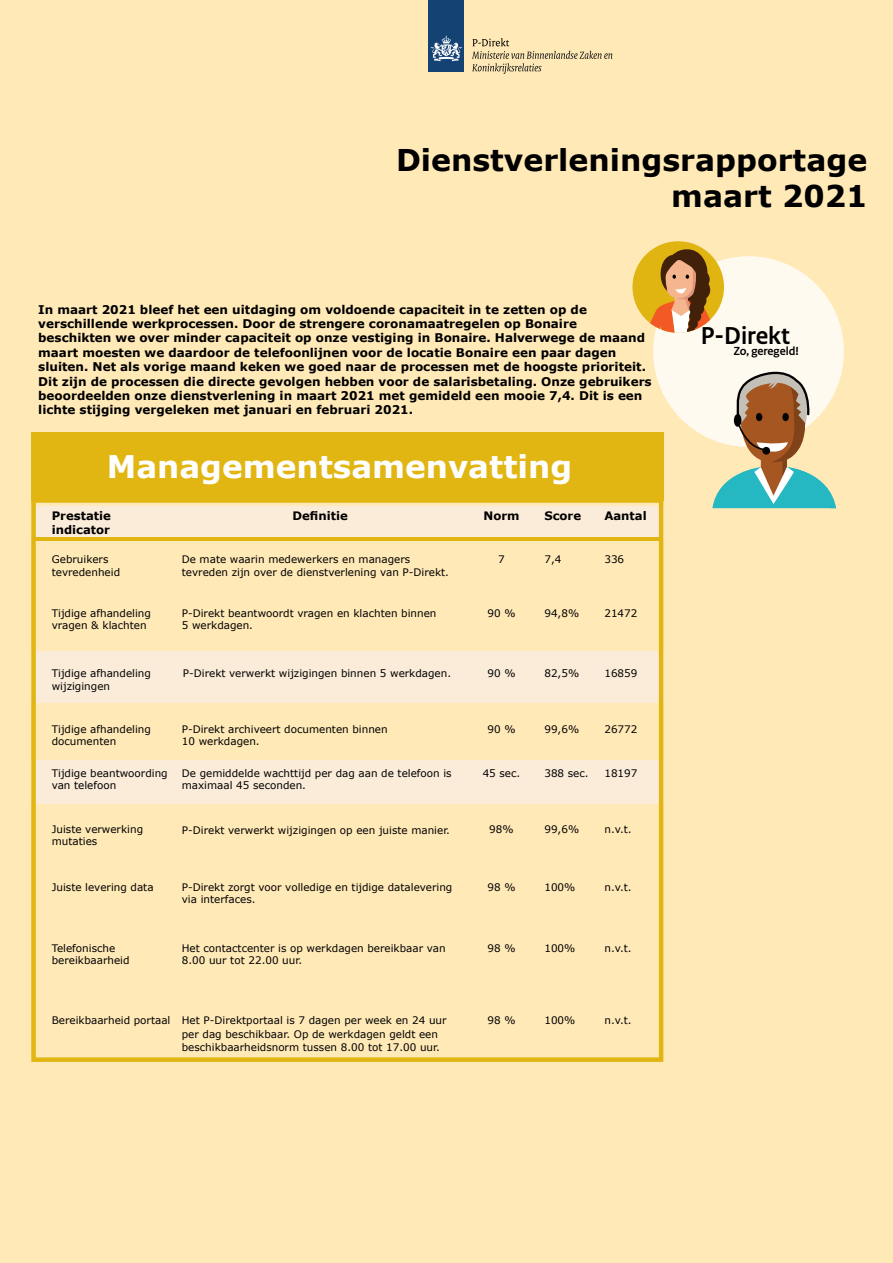
<style>
.page{position:relative;width:893px;height:1263px;background:#ffe9b7}
.page>*{position:absolute;margin:0;border:0;box-sizing:border-box;transform-origin:0 0}
.t1{font:700 31.2px "Verdana";color:#fff}
.t2{font:700 30px/36px "Verdana";color:#000;text-align:right}
.t3{font:700 25.8px "Rijksoverheid Sans Heading";color:#000}
.t4{font:700 12.3px "Rijksoverheid Sans Heading";color:#000}
.t5{font:700 12px/14.4px "Verdana";color:#000}
.t6{font:700 11.7px/14px "Verdana";color:#000}
.t7{font:10.35px/12.5px "Verdana";color:#000}
</style>
<div class="page">
<div style="left:653px;top:256px;width:191px;height:191px;background:#fffaef;border-radius:50%"></div>
<div style="left:428px;top:0;width:36px;height:71px;background:#144273"></div>
<svg style="left:431px;top:36px;width:31px;height:26px"></svg>
<svg style="left:472px;top:38px;width:140px;height:36px"></svg>
<div style="left:31px;top:432px;width:632px;height:68px;background:#e1b612"></div>
<div style="left:31px;top:506px;width:632px;height:31px;background:#fbebd9"></div>
<div style="left:31px;top:652px;width:632px;height:51px;background:#fbebd9"></div>
<div style="left:31px;top:760px;width:632px;height:44px;background:#fbebd9"></div>
<svg style="left:712px;top:371px;width:124px;height:137px"></svg>
<div style="left:31px;top:498px;width:632px;height:564px;border:4px solid #e1b612"></div>
<hr style="left:36px;top:537px;width:627px;height:4px;background:#e1b612">
<svg style="left:634px;top:243px;width:88px;height:90px"></svg>
<h2 class="t2" style="left:396px;top:141px;width:473px">Dienstverleningsrapportage maart 2021</h2>
<p class="t5" style="left:38px;top:302px;width:615px">In maart 2021 bleef het een uitdaging om voldoende capaciteit in te zetten op de verschillende werkprocessen. Door de strengere coronamaatregelen op Bonaire beschikten we over minder capaciteit op onze vestiging in Bonaire. Halverwege de maand maart moesten we daardoor de telefoonlijnen voor de locatie Bonaire een paar dagen sluiten. Net als vorige maand keken we goed naar de processen met de hoogste prioriteit.<br>Dit zijn de processen die directe gevolgen hebben voor de salarisbetaling. Onze gebruikers beoordeelden onze dienstverlening in maart 2021 met gemideld een mooie 7,4. Dit is een lichte stijging vergeleken met januari en februari 2021.</p>
<h1 class="t1" style="left:107px;top:444px;width:467px">Managementsamenvatting</h1>
<p class="t6" style="left:52px;top:509px;width:61px">Prestatie indicator</p>
<p class="t6" style="left:292px;top:509px;width:57px">Definitie</p>
<p class="t6" style="left:483px;top:509px;width:38px">Norm</p>
<p class="t6" style="left:544px;top:509px;width:38px">Score</p>
<p class="t6" style="left:604px;top:509px;width:44px">Aantal</p>
<p class="t7" style="left:52px;top:553px;width:70px">Gebruikers tevredenheid</p>
<p class="t7" style="left:182px;top:553px;width:269px">De mate waarin medewerkers en managers tevreden zijn over de dienstverlening van P-Direkt.</p>
<p class="t7" style="left:498px;top:553px;width:8px">7</p>
<p class="t7" style="left:544px;top:553px;width:18px">7,4</p>
<p class="t7" style="left:604px;top:553px;width:21px">336</p>
<p class="t7" style="left:52px;top:607px;width:101px">Tijdige afhandeling vragen &amp; klachten</p>
<p class="t7" style="left:182px;top:607px;width:256px">P-Direkt beantwoordt vragen en klachten binnen<br>5 werkdagen.</p>
<p class="t7" style="left:487px;top:607px;width:30px">90 %</p>
<p class="t7" style="left:544px;top:607px;width:36px">94,8%</p>
<p class="t7" style="left:604px;top:607px;width:35px">21472</p>
<p class="t7" style="left:52px;top:667px;width:101px">Tijdige afhandeling wijzigingen</p>
<p class="t7" style="left:183px;top:667px;width:270px">P-Direkt verwerkt wijzigingen binnen 5 werkdagen.</p>
<p class="t7" style="left:487px;top:667px;width:30px">90 %</p>
<p class="t7" style="left:544px;top:667px;width:36px">82,5%</p>
<p class="t7" style="left:604px;top:667px;width:35px">16859</p>
<p class="t7" style="left:52px;top:722px;width:101px">Tijdige afhandeling documenten</p>
<p class="t7" style="left:182px;top:722px;width:207px">P-Direkt archiveert documenten binnen<br>10 werkdagen.</p>
<p class="t7" style="left:487px;top:722px;width:30px">90 %</p>
<p class="t7" style="left:544px;top:722px;width:36px">99,6%</p>
<p class="t7" style="left:604px;top:722px;width:35px">26772</p>
<p class="t7" style="left:52px;top:767px;width:117px">Tijdige beantwoording van telefoon</p>
<p class="t7" style="left:182px;top:767px;width:271px">De gemiddelde wachttijd per dag aan de telefoon is maximaal 45 seconden.</p>
<p class="t7" style="left:483px;top:767px;width:39px">45 sec.</p>
<p class="t7" style="left:544px;top:767px;width:46px">388 sec.</p>
<p class="t7" style="left:604px;top:767px;width:35px">18197</p>
<p class="t7" style="left:52px;top:822px;width:93px">Juiste verwerking mutaties</p>
<p class="t7" style="left:182px;top:823px;width:270px">P-Direkt verwerkt wijzigingen op een juiste manier.</p>
<p class="t7" style="left:489px;top:822px;width:26px">98%</p>
<p class="t7" style="left:544px;top:822px;width:36px">99,6%</p>
<p class="t7" style="left:604px;top:822px;width:29px">n.v.t.</p>
<p class="t7" style="left:52px;top:881px;width:103px">Juiste levering data</p>
<p class="t7" style="left:182px;top:881px;width:272px">P-Direkt zorgt voor volledige en tijdige datalevering via interfaces.</p>
<p class="t7" style="left:487px;top:881px;width:30px">98 %</p>
<p class="t7" style="left:544px;top:881px;width:32px">100%</p>
<p class="t7" style="left:604px;top:881px;width:29px">n.v.t.</p>
<p class="t7" style="left:52px;top:941px;width:79px">Telefonische bereikbaarheid</p>
<p class="t7" style="left:182px;top:942px;width:265px">Het contactcenter is op werkdagen bereikbaar van<br>8.00 uur tot 22.00 uur.</p>
<p class="t7" style="left:487px;top:942px;width:30px">98 %</p>
<p class="t7" style="left:544px;top:942px;width:32px">100%</p>
<p class="t7" style="left:604px;top:942px;width:29px">n.v.t.</p>
<p class="t7" style="left:182px;top:1012px;width:266px;line-height:14.5px;text-indent:-130px">Bereikbaarheid portaal Het P-Direktportaal is 7 dagen per week en 24 uur per dag beschikbaar. Op de werkdagen geldt een</p>
<p class="t7" style="left:182px;top:1040px;width:260px">beschikbaarheidsnorm tussen 8.00 tot 17.00 uur.</p>
<p class="t7" style="left:487px;top:1013px;width:30px">98 %</p>
<p class="t7" style="left:544px;top:1013px;width:32px">100%</p>
<p class="t7" style="left:604px;top:1013px;width:29px">n.v.t.</p>
<h3 class="t3" style="left:701px;top:321px;width:91px">P-Direkt</h3>
<p class="t4" style="left:734px;top:344px;width:67px">Zo, geregeld!</p>
</div>
